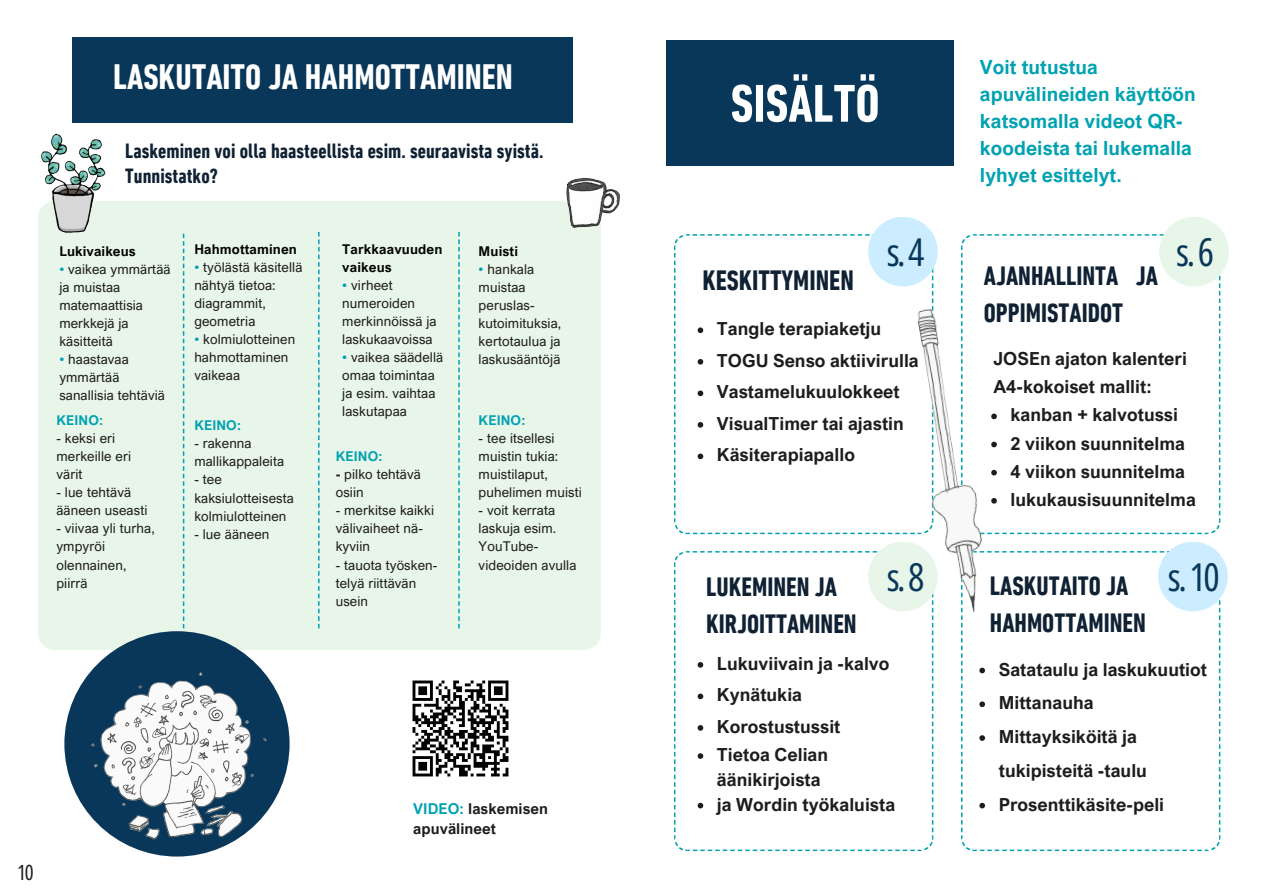
<style>
.page{position:relative;width:1263px;height:894px;background:#fff}
.page>*{position:absolute;margin:0;border:0;box-sizing:border-box;transform-origin:0 0}
.t1{font:700 condensed 54px "DIN Next LT Pro";color:#fff}
.t2{font:38.4px "Open Sans Condensed";color:#093759}
.t3{font:700 condensed 36px "DIN Next LT Pro";color:#fff}
.t4{font:700 condensed 28.5px "DIN Next LT Pro";color:#0f2133}
.t5{font:700 condensed 27px/37.2px "DIN Next LT Pro";color:#0f2133}
.t6{font:700 condensed 21px/24.8px "DIN Next LT Pro";letter-spacing:.005em;color:#0f2133}
.t7{font:21px "Open Sans Condensed";color:#1d1d1b}
.t8{font:700 19.5px/27px "Arial Nova";letter-spacing:.005em;color:#00a2b1}
.t9{font:700 18px/31.5px "Arial Nova";color:#1d1d1b}
.t10{font:700 15px/20.2px "Arial Nova";letter-spacing:.005em;color:#1d1d1b}
.t11{font:13.5px/18px "Arial Nova";letter-spacing:.01em;color:#1d1d1b}
.t12{font:700 13.5px/18px "Arial Nova";letter-spacing:.01em;color:#020203}
.t13{font:700 13.5px "Arial Nova";letter-spacing:.01em;color:#00a2b1}
.s1{color:#00a2b1}
.s2{font-weight:700}
</style>
<div class="page">
<svg style="left:674px;top:234px;width:259px;height:300px"></svg>
<svg style="left:674px;top:551px;width:259px;height:299px"></svg>
<svg style="left:961px;top:234px;width:259px;height:300px"></svg>
<div style="left:1159px;top:217px;width:70px;height:69px;background:#e8f5e9;border-radius:50%"></div>
<svg style="left:961px;top:551px;width:259px;height:299px"></svg>
<img style="left:861px;top:289px;width:170px;height:350px">
<div style="left:73px;top:37px;width:500px;height:86px;background:#093759"></div>
<div style="left:38px;top:201px;width:563px;height:448px;background:#e8f5e9;border-radius:17px"></div>
<svg style="left:183px;top:233px;width:1px;height:395px"></svg>
<svg style="left:318px;top:232px;width:2px;height:396px"></svg>
<svg style="left:458px;top:232px;width:2px;height:396px"></svg>
<img style="left:412px;top:680px;width:97px;height:97px">
<div style="left:64px;top:631px;width:226px;height:225px;background:#093759;border-radius:50%"></div>
<img style="left:89px;top:659px;width:201px;height:198px">
<img style="left:566px;top:178px;width:54px;height:50px">
<img style="left:38px;top:102px;width:68px;height:131px">
<div style="left:666px;top:40px;width:287px;height:125px;background:#093759"></div>
<svg style="left:698px;top:327px;width:5px;height:6px"></svg>
<svg style="left:698px;top:359px;width:5px;height:5px"></svg>
<svg style="left:698px;top:390px;width:5px;height:6px"></svg>
<svg style="left:698px;top:422px;width:5px;height:5px"></svg>
<svg style="left:698px;top:453px;width:5px;height:6px"></svg>
<svg style="left:698px;top:662px;width:5px;height:5px"></svg>
<svg style="left:698px;top:693px;width:5px;height:6px"></svg>
<svg style="left:698px;top:725px;width:5px;height:5px"></svg>
<svg style="left:698px;top:753px;width:5px;height:5px"></svg>
<svg style="left:698px;top:802px;width:5px;height:6px"></svg>
<svg style="left:991px;top:413px;width:6px;height:6px"></svg>
<svg style="left:991px;top:441px;width:6px;height:6px"></svg>
<svg style="left:991px;top:469px;width:6px;height:6px"></svg>
<svg style="left:991px;top:498px;width:6px;height:5px"></svg>
<svg style="left:979px;top:667px;width:6px;height:6px"></svg>
<svg style="left:979px;top:701px;width:6px;height:6px"></svg>
<svg style="left:979px;top:735px;width:6px;height:5px"></svg>
<svg style="left:979px;top:802px;width:6px;height:6px"></svg>
<div style="left:868px;top:541px;width:70px;height:70px;background:#e8f5e9;border-radius:50%"></div>
<div style="left:868px;top:217px;width:70px;height:69px;background:#ccecff;border-radius:50%"></div>
<div style="left:1158px;top:541px;width:70px;height:70px;background:#ccecff;border-radius:50%"></div>
<h3 class="t3" style="left:113px;top:56px;width:401px">LASKUTAITO JA HAHMOTTAMINEN</h3>
<h3 class="t6" style="left:125px;top:138px;width:420px">Laskeminen voi olla haasteellista esim. seuraavista syistä.<br>Tunnistatko?</h3>
<p class="t12" style="left:59px;top:242px;width:78px">Lukivaikeus</p>
<p class="t11" style="left:59px;top:260px;width:113px"><span class="s1">•</span> vaikea ymmärtää ja muistaa matemaattisia merkkejä ja käsitteitä</p>
<p class="t11" style="left:59px;top:350px;width:107px"><span class="s1">•</span> haastavaa ymmärtää sanallisia tehtäviä</p>
<p class="t13" style="left:56px;top:412px;width:48px">KEINO:</p>
<p class="t11" style="left:56px;top:429px;width:76px">- keksi eri merkeille eri värit</p>
<p class="t11" style="left:56px;top:483px;width:92px">- lue tehtävä ääneen useasti</p>
<p class="t11" style="left:56px;top:519px;width:100px">- viivaa yli turha, ympyröi olennainen, piirrä</p>
<p class="t12" style="left:194px;top:240px;width:104px">Hahmottaminen</p>
<p class="t11" style="left:194px;top:258px;width:110px"><span class="s1">•</span> työlästä käsitellä nähtyä tietoa: diagrammit, geometria</p>
<p class="t11" style="left:194px;top:330px;width:102px"><span class="s1">•</span> kolmiulotteinen hahmottaminen vaikeaa</p>
<p class="t13" style="left:194px;top:417px;width:48px">KEINO:</p>
<p class="t11" style="left:194px;top:434px;width:91px">- rakenna mallikappaleita</p>
<p class="t11" style="left:194px;top:470px;width:101px">- tee kaksiulotteisesta kolmiulotteinen</p>
<p class="t11" style="left:194px;top:524px;width:77px">- lue ääneen</p>
<p class="t12" style="left:342px;top:240px;width:102px">Tarkkaavuuden vaikeus</p>
<p class="t11" style="left:342px;top:276px;width:96px"><span class="s1">•</span> virheet numeroiden merkinnöissä ja laskukaavoissa</p>
<p class="t11" style="left:342px;top:348px;width:103px"><span class="s1">•</span> vaikea säädellä omaa toimintaa ja esim. vaihtaa laskutapaa</p>
<p class="t13" style="left:336px;top:448px;width:48px">KEINO:</p>
<p class="t11" style="left:336px;top:465px;width:87px"><span class="s2">-</span> pilko tehtävä osiin</p>
<p class="t11" style="left:336px;top:501px;width:100px">- merkitse kaikki välivaiheet nä&shy;kyviin</p>
<p class="t11" style="left:336px;top:555px;width:103px">- tauota työsken&shy;telyä riittävän usein</p>
<p class="t12" style="left:479px;top:242px;width:41px">Muisti</p>
<p class="t11" style="left:479px;top:260px;width:84px"><span class="s1">•</span> hankala muistaa peruslas&shy;kutoimituksia, kertotaulua ja laskusääntöjä</p>
<p class="t13" style="left:479px;top:412px;width:48px">KEINO:</p>
<p class="t11" style="left:479px;top:429px;width:105px">- tee itsellesi muistin tukia: muistilaput, puhelimen muisti</p>
<p class="t11" style="left:479px;top:501px;width:99px">- voit kerrata laskuja esim.<br>YouTube&shy;videoiden avulla</p>
<h3 class="t7" style="left:17px;top:858px;width:18px">10</h3>
<p class="t10" style="left:413px;top:798px;width:136px"><span class="s1">VIDEO:</span> laskemisen apuvälineet</p>
<h1 class="t1" style="left:731px;top:73px;width:150px">SISÄLTÖ</h1>
<h3 class="t8" style="left:980px;top:54px;width:217px">Voit tutustua apuvälineiden käyttöön katsomalla videot QR&shy;koodeista tai lukemalla lyhyet esittelyt.</h3>
<h2 class="t2" style="left:887px;top:226px;width:39px">s. 4</h2>
<h2 class="t2" style="left:1176px;top:226px;width:39px">s. 6</h2>
<h3 class="t5" style="left:984px;top:257px;width:176px">AJANHALLINTA JA<br>OPPIMISTAIDOT</h3>
<h3 class="t4" style="left:702px;top:264px;width:153px">KESKITTYMINEN</h3>
<h3 class="t9" style="left:717px;top:313px;width:203px">Tangle terapiaketju<br>TOGU Senso aktiivirulla<br>Vastamelukuulokkeet<br>VisualTimer tai ajastin<br>Käsiterapiapallo</h3>
<h3 class="t9" style="left:993px;top:344px;width:195px;line-height:28.2px">JOSEn ajaton kalenteri<br>A4-kokoiset mallit:</h3>
<h3 class="t9" style="left:1010px;top:400px;width:187px;line-height:28.2px">kanban + kalvotussi<br>2 viikon suunnitelma<br>4 viikon suunnitelma lukukausisuunnitelma</h3>
<h2 class="t2" style="left:887px;top:551px;width:39px">s. 8</h2>
<h3 class="t5" style="left:706px;top:568px;width:152px">LUKEMINEN JA<br>KIRJOITTAMINEN</h3>
<h3 class="t5" style="left:990px;top:567px;width:158px">LASKUTAITO JA<br>HAHMOTTAMINEN</h3>
<h2 class="t2" style="left:1168px;top:551px;width:53px">s. 10</h2>
<h3 class="t9" style="left:717px;top:647px;width:174px">Lukuviivain ja -kalvo<br>Kynätukia<br>Korostustussit</h3>
<h3 class="t9" style="left:717px;top:742px;width:180px;line-height:24.8px">Tietoa Celian äänikirjoista<br>ja Wordin työkaluista</h3>
<h3 class="t9" style="left:999px;top:652px;width:210px;line-height:33.8px">Satataulu ja laskukuutiot<br>Mittanauha<br>Mittayksiköitä ja tukipisteitä -taulu<br>Prosenttikäsite-peli</h3>
</div>
